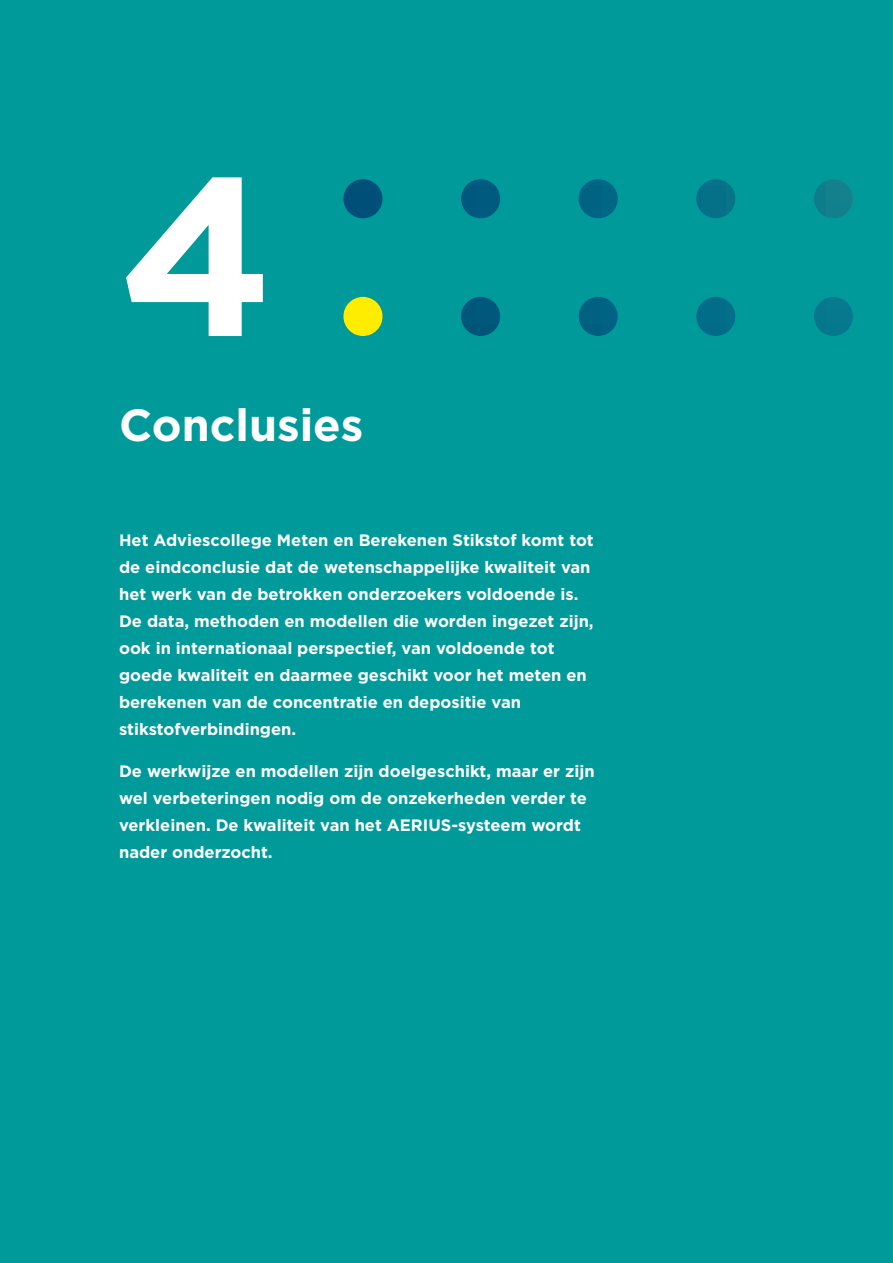
<style>
.page{position:relative;width:893px;height:1263px;background:#009a9b}
.page>*{position:absolute;margin:0;border:0;box-sizing:border-box;transform-origin:0 0}
.t1{font:700 225px "Gotham";color:#fff}
.t2{font:700 45px "Gotham";color:#fff}
.t3{font:700 16.5px/27px "Gotham";color:#fff}
</style>
<div class="page">
<svg style="left:343px;top:179px;width:510px;height:157px"></svg>
<div style="left:343px;top:297px;width:40px;height:39px;background:#ffed00;border-radius:50%"></div>
<h1 class="t1" style="left:119px;top:107px;width:157px">4</h1>
<h2 class="t2" style="left:119px;top:395px;width:246px">Conclusies</h2>
<p class="t3" style="left:119px;top:527px;width:476px">Het Adviescollege Meten en Berekenen Stikstof komt tot de eindconclusie dat de wetenschappelijke kwaliteit van het werk van de betrokken onderzoekers voldoende is.<br>De data, methoden en modellen die worden ingezet zijn, ook in internationaal perspectief, van voldoende tot goede kwaliteit en daarmee geschikt voor het meten en berekenen van de concentratie en depositie van stikstofverbindingen.</p>
<p class="t3" style="left:119px;top:758px;width:477px">De werkwijze en modellen zijn doelgeschikt, maar er zijn wel verbeteringen nodig om de onzekerheden verder te verkleinen. De kwaliteit van het AERIUS-systeem wordt nader onderzocht.</p>
</div>
